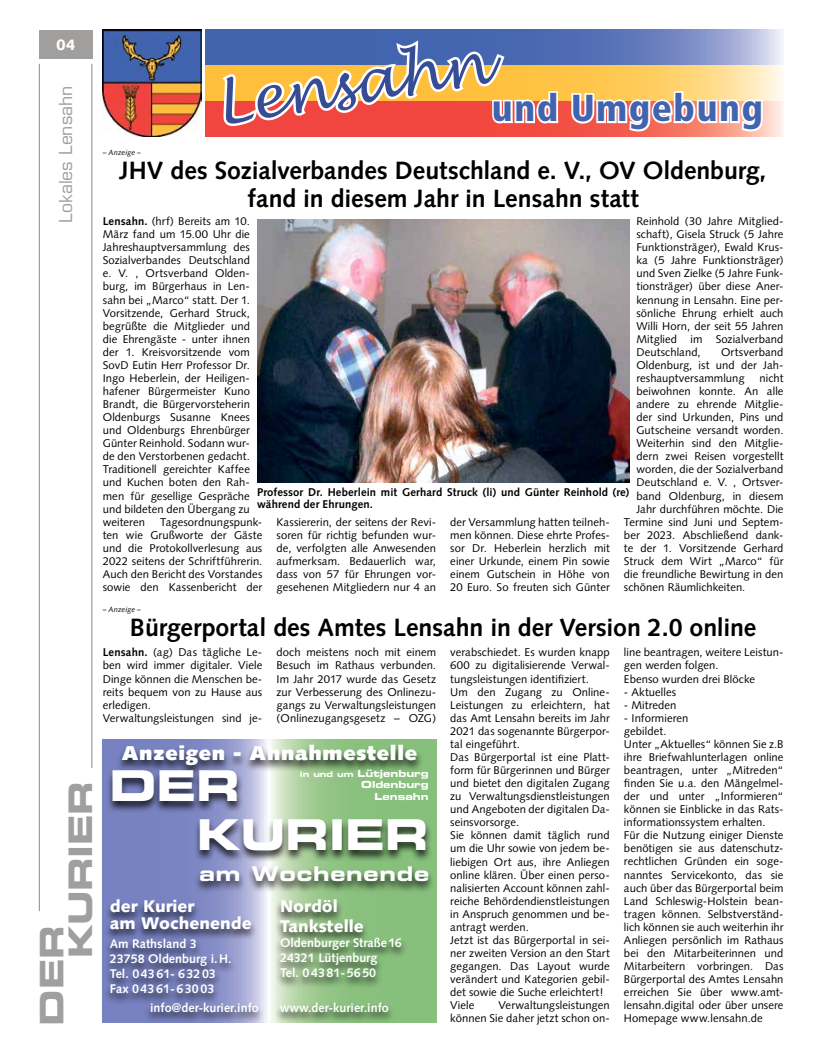
<style>
.page{position:relative;width:819px;height:1053px;background:#fff}
.page>*{position:absolute;margin:0;border:0;box-sizing:border-box;transform-origin:0 0}
.t1{font:italic 57.5px "Lucida Handwriting";color:#364d95}
.t2{font:42.5px/48.6px "Eurostile LT Std Bold Ex 2";letter-spacing:-.01em;color:#fff}
.t3{font:900 condensed 37.5px "Frutiger LT Std";letter-spacing:.04em;color:#4264af}
.t4{font:32.5px/28.9px "Eurostile LT Std Bold Ex 2";letter-spacing:-.01em;color:#a19f9d}
.t5{font:700 25px/27.5px "Syntax LT Std";letter-spacing:-.005em;color:#000;text-align:center}
.t6{font:20.25px "Eurostile LT Std Bold Ex 2";letter-spacing:.04em;color:#fff}
.t7{font:900 20px "Syntax LT Std";letter-spacing:.04em;color:#fff}
.t8{font:17.5px "Eurostile LT Std";letter-spacing:-.005em;color:#a19f9d}
.t9{font:900 16.88px/19.4px "Syntax LT Std";color:#fff}
.t10{font:900 15px "Syntax LT Std";color:#fff}
.t11{font:700 12.5px/15px "Syntax LT Std";color:#fff}
.t12{font:11.25px/13px "Syntax";letter-spacing:.005em;color:#000;text-align:justify}
.t13{font:700 11.25px/12.5px "Syntax LT Std";letter-spacing:.01em;color:#000}
.t14{font:9.75px/11.6px "Eurostile LT Std Bold Ex 2";color:#fff;text-align:right}
.t15{font:italic 7.5px "Syntax LT Std";letter-spacing:.01em;color:#000}
.s1{font-weight:700}
.s2{font-size:8.12px}
</style>
<div class="page">
<hr style="left:39px;top:64px;width:1px;height:847px;background:#8c8986">
<hr style="left:92px;top:64px;width:1px;height:703px;background:#8c8986">
<div style="left:39px;top:30px;width:53px;height:29px;background:#a19f9d"></div>
<svg style="left:103px;top:739px;width:333px;height:283px;background:#93b1a8"></svg>
<div style="left:274px;top:898px;width:133px;height:90px;background:#000;opacity:.75"></div>
<div style="left:116px;top:743px;width:307px;height:34px;background:#000;opacity:.75"></div>
<div style="left:104px;top:898px;width:153px;height:106px;background:#000;opacity:.75"></div>
<div style="left:144px;top:1001px;width:250px;height:21px;background:#000;opacity:.75"></div>
<div style="left:106px;top:769px;width:326px;height:93px;background:#000;opacity:.75"></div>
<div style="left:194px;top:864px;width:241px;height:29px;background:#000;opacity:.75"></div>
<img style="left:103px;top:30px;width:98px;height:106px">
<svg style="left:206px;top:101px;width:577px;height:35px;background:#f7897e"></svg>
<svg style="left:206px;top:30px;width:576px;height:35px;background:#7287c2"></svg>
<svg style="left:206px;top:65px;width:576px;height:36px;background:#ffd578"></svg>
<svg style="left:569px;top:89px;width:196px;height:44px"></svg>
<svg style="left:218px;top:35px;width:342px;height:101px"></svg>
<img style="left:257px;top:220px;width:372px;height:262px">
<p class="t10" style="left:56px;top:36px;width:21px">04</p>
<p class="t8" style="left:55px;top:222px;width:138px;rotate:-90deg">Lokales Lensahn</p>
<p class="t4" style="left:37px;top:958px;width:179px;text-indent:-67px;rotate:-90deg">Der<br>Kurier</p>
<p class="t15" style="left:103px;top:147px;width:40px">– Anzeige –</p>
<p class="t1" style="left:209px;top:71px;width:276px;rotate:-9deg">Lensahn</p>
<p class="t3" style="left:492px;top:86px;width:272px">und Umgebung</p>
<p class="t5" style="left:120px;top:157px;width:648px">JHV des Sozialverbandes Deutschland e. V., OV Oldenburg, fand in diesem Jahr in Lensahn statt</p>
<p class="t12" style="left:103px;top:215px;width:149px"><span class="s1">Lensahn.</span> (hrf) Bereits am 10.<br>März fand um 15.00 Uhr die Jahreshauptversammlung des Sozialverbandes Deutschland e. V. , Ortsverband Olden&shy;burg, im Bürgerhaus in Len&shy;sahn bei „Marco“ statt. Der 1.<br>Vorsitzende, Gerhard Struck, begrüßte die Mitglieder und die Ehrengäste - unter ihnen der 1. Kreisvorsitzende vom SovD Eutin Herr Professor Dr.<br>Ingo Heberlein, der Heiligen&shy;hafener Bürgermeister Kuno Brandt, die Bürgervorsteherin Oldenburgs Susanne Knees und Oldenburgs Ehrenbürger Günter Reinhold. Sodann wur&shy;de den Verstorbenen gedacht.<br>Traditionell gereichter Kaffee und Kuchen boten den Rah&shy;men für gesellige Gespräche und bildeten den Übergang zu weiteren</p>
<p class="t12" style="left:636px;top:215px;width:149px">Reinhold (30 Jahre Mitglied&shy;schaft), Gisela Struck (5 Jahre Funktionsträger), Ewald Krus&shy;ka (5 Jahre Funktionsträger) und Sven Zielke (5 Jahre Funk&shy;tionsträger) über diese Aner&shy;kennung in Lensahn. Eine per&shy;sönliche Ehrung erhielt auch Willi Horn, der seit 55 Jahren Mitglied im Sozialverband Deutschland,</p>
<p class="t12" style="left:636px;top:345px;width:149px;text-indent:85px">Ortsverband Oldenburg, ist und der Jah&shy;reshauptversammlung</p>
<p class="t12" style="left:759px;top:371px;width:26px">nicht</p>
<p class="t12" style="left:636px;top:384px;width:149px">beiwohnen konnte. An alle</p>
<p class="t12" style="left:636px;top:397px;width:149px">andere zu ehrende Mitglie-</p>
<p class="t12" style="left:636px;top:411px;width:149px">der sind Urkunden, Pins und</p>
<p class="t12" style="left:636px;top:424px;width:149px">Gutscheine versandt worden.</p>
<p class="t12" style="left:636px;top:437px;width:149px">Weiterhin sind den Mitglie-</p>
<p class="t12" style="left:636px;top:450px;width:149px">dern zwei Reisen vorgestellt</p>
<p class="t12" style="left:636px;top:463px;width:149px">worden, die der Sozialverband</p>
<p class="t12" style="left:636px;top:476px;width:149px">Deutschland e. V. , Ortsver-</p>
<p class="t12" style="left:636px;top:489px;width:149px">band Oldenburg, in diesem</p>
<p class="t12" style="left:636px;top:502px;width:149px">Jahr durchführen möchte. Die</p>
<p class="t12" style="left:624px;top:515px;width:161px">Termine sind Juni und Septem-</p>
<p class="t12" style="left:624px;top:528px;width:161px">ber 2023. Abschließend dank-</p>
<p class="t12" style="left:624px;top:541px;width:161px">te der 1. Vorsitzende Gerhard</p>
<p class="t12" style="left:624px;top:554px;width:161px">Struck dem Wirt „Marco“ für</p>
<p class="t12" style="left:624px;top:567px;width:161px">die freundliche Bewirtung in den</p>
<p class="t12" style="left:624px;top:580px;width:123px">schönen Räumlichkeiten.</p>
<p class="t13" style="left:257px;top:486px;width:374px">Professor Dr. Heberlein mit Gerhard Struck (li) und Günter Reinhold (re) während der Ehrungen.</p>
<p class="t12" style="left:103px;top:515px;width:161px;text-indent:57px">Tagesordnungspunk&shy;ten wie Grußworte der Gäste und die Protokollverlesung aus 2022 seitens der Schriftführerin.<br>Auch den Bericht des Vorstandes sowie den Kassenbericht der</p>
<p class="t12" style="left:276px;top:515px;width:161px">Kassiererin, der seitens der Revi&shy;soren für richtig befunden wur&shy;de, verfolgten alle Anwesenden aufmerksam. Bedauerlich war, dass von 57 für Ehrungen vor&shy;gesehenen Mitgliedern nur 4 an</p>
<p class="t12" style="left:450px;top:515px;width:161px">der Versammlung hatten teilneh&shy;men können. Diese ehrte Profes&shy;sor Dr. Heberlein herzlich mit einer Urkunde, einem Pin sowie einem Gutschein in Höhe von 20 Euro. So freuten sich Günter</p>
<p class="t15" style="left:103px;top:605px;width:40px">– Anzeige –</p>
<p class="t5" style="left:130px;top:614px;width:627px">Bürgerportal des Amtes Lensahn in der Version 2.0 online</p>
<p class="t12" style="left:450px;top:646px;width:161px;text-align:left">verabschiedet. Es wurden knapp<br>600 zu digitalisierende Verwal&shy;tungsleistungen identifiziert.<br>Um den Zugang zu Online-<br>Leistungen zu erleichtern, hat das Amt Lensahn bereits im Jahr<br>2021 das sogenannte Bürgerpor&shy;tal eingeführt.<br>Das Bürgerportal ist eine Platt&shy;form für Bürgerinnen und Bürger und bietet den digitalen Zugang zu Verwaltungsdienstleistungen und Angeboten der digitalen Da&shy;seinsvorsorge.<br>Sie können damit täglich rund um die Uhr sowie von jedem be&shy;liebigen Ort aus, ihre Anliegen online klären. Über einen perso&shy;nalisierten Account können zahl&shy;reiche Behördendienstleistungen in Anspruch genommen und be&shy;antragt werden.<br>Jetzt ist das Bürgerportal in sei&shy;ner zweiten Version an den Start gegangen. Das Layout wurde verändert und Kategorien gebil&shy;det sowie die Suche erleichtert!<br>Viele</p>
<p class="t12" style="left:624px;top:646px;width:161px;text-align:left">line beantragen, weitere Leistun&shy;gen werden folgen.<br>Ebenso wurden drei Blöcke</p>
<p class="t12" style="left:624px;top:685px;width:54px">- Aktuelles</p>
<p class="t12" style="left:624px;top:698px;width:54px">- Mitreden</p>
<p class="t12" style="left:624px;top:711px;width:161px;text-align:left">- Informieren<br>gebildet.<br>Unter „Aktuelles“ können Sie z.B ihre Briefwahlunterlagen online beantragen, unter „Mitreden“ finden Sie u.a. den Mängelmel&shy;der und unter „Informieren“ können sie Einblicke in das Rats&shy;informationssystem erhalten.<br>Für die Nutzung einiger Dienste benötigen sie aus datenschutz&shy;rechtlichen Gründen ein soge&shy;nanntes Servicekonto, das sie auch über das Bürgerportal beim<br>Land Schleswig-Holstein bean&shy;tragen können. Selbstverständ&shy;lich können sie auch weiterhin ihr<br>Anliegen persönlich im Rathaus bei den Mitarbeiterinnen und<br>Mitarbeitern vorbringen. Das<br>Bürgerportal des Amtes Lensahn erreichen Sie über www.amt&shy;lensahn.digital oder über unsere<br>Homepage www.lensahn.de</p>
<p class="t12" style="left:103px;top:646px;width:161px;text-align:left"><span class="s1">Lensahn.</span> (ag) Das tägliche Le&shy;ben wird immer digitaler. Viele<br>Dinge können die Menschen be&shy;reits bequem von zu Hause aus erledigen.<br>Verwaltungsleistungen sind je-</p>
<p class="t12" style="left:276px;top:646px;width:161px">doch meistens noch mit einem Besuch im Rathaus verbunden.<br>Im Jahr 2017 wurde das Gesetz zur Verbesserung des Onlinezu&shy;gangs zu Verwaltungsleistungen (Onlinezugangsgesetz – OZG)</p>
<p class="t7" style="left:122px;top:741px;width:297px">Anzeigen - Annahmestelle</p>
<p class="t14" style="left:300px;top:767px;width:130px"><span class="s2">in und um</span> Lütjenburg<br>Oldenburg<br>Lensahn</p>
<p class="t2" style="left:197px;top:760px;width:233px;text-indent:-88px">Der<br>Kurier</p>
<p class="t6" style="left:199px;top:859px;width:231px">am Wochenende</p>
<p class="t9" style="left:110px;top:898px;width:143px;line-height:16.9px">der Kurier<br>am Wochenende</p>
<p class="t11" style="left:110px;top:935px;width:123px">Am Rathsland 3<br>23758 Oldenburg i. H.<br>Tel. 0 43 61- 6 32 03<br>Fax 0 43 61- 6 30 03</p>
<p class="t11" style="left:150px;top:1000px;width:110px">info@der-kurier.info</p>
<p class="t11" style="left:280px;top:1000px;width:111px">www.der-kurier.info</p>
<p class="t9" style="left:280px;top:896px;width:85px">Nordöl<br>Tankstelle</p>
<p class="t11" style="left:280px;top:934px;width:123px">Oldenburger Straße 16<br>24321 Lütjenburg<br>Tel. 0 43 81- 56 50</p>
<p class="t12" style="left:450px;top:998px;width:161px;text-align:right">Verwaltungsleistungen<br>können Sie daher jetzt schon on-</p>
</div>
